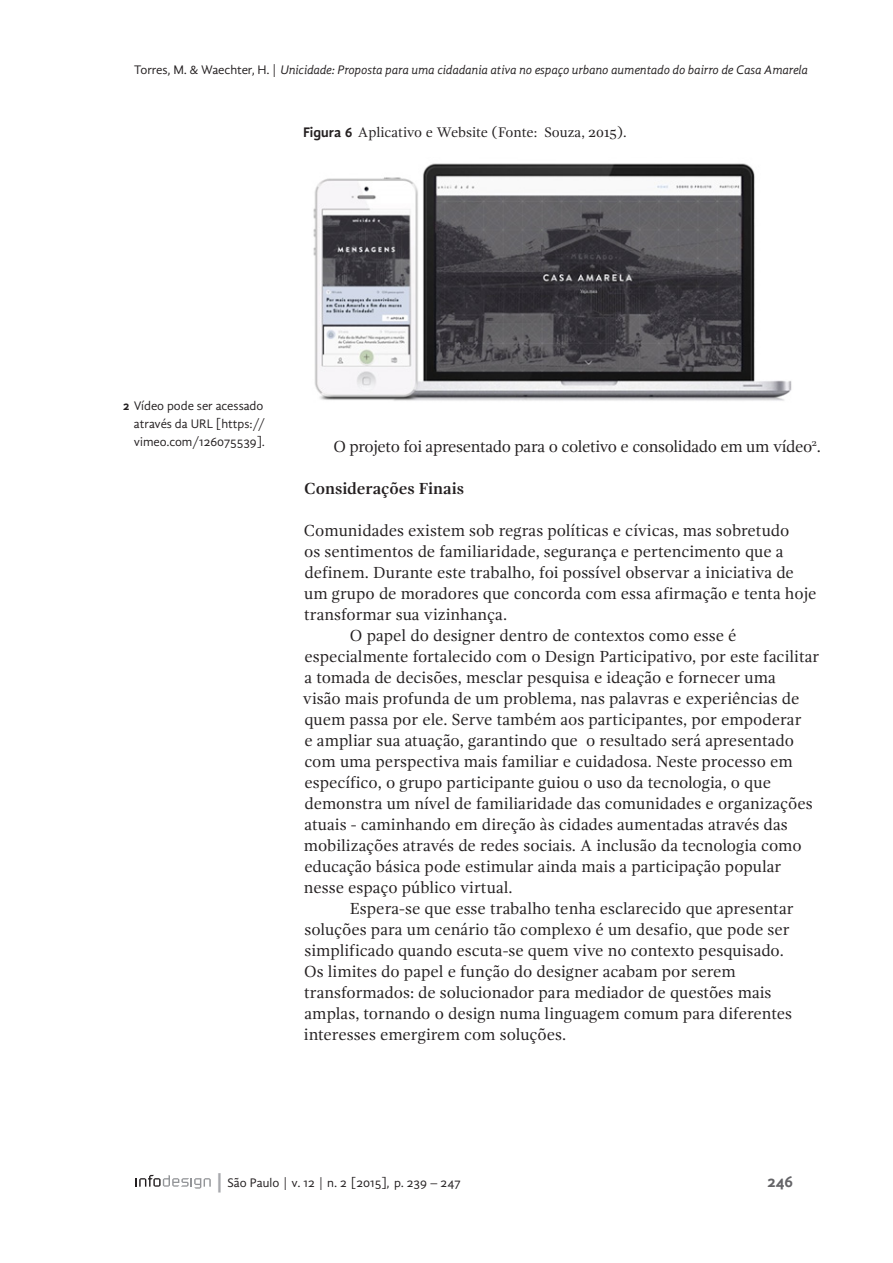
<style>
.page{position:relative;width:893px;height:1263px;background:#fff}
.page>*{position:absolute;margin:0;border:0;box-sizing:border-box;transform-origin:0 0}
.PT_Corpo_de_texto{font:16.5px/21px "Gandhi Serif";color:#231f20}
.PT_Corpo_de_texto_Re{font:16.5px/21px "Gandhi Serif";color:#231f20}
.PT_Corpo_de_texto-2{font:16.5px "Gandhi Serif";letter-spacing:-.025em;color:#231f20}
.PT_Corpo_de_texto_Re-2{font:700 16.5px "Gandhi Serif";color:#231f20}
.t1{font:700 16.5px "Gandhi Sans";color:#636366}
.t2{font:14.25px "Gandhi Serif";letter-spacing:-.005em;color:#231f20}
.t3{font:italic 12.75px "Gandhi Sans";letter-spacing:-.01em;color:#231f20}
.t4{font:12.75px/18px "Gandhi Sans";color:#231f20}
.s1{font-style:normal}
.s2{font-family:"Gandhi Sans";font-weight:700}
.s3{font-weight:700}
.s4{font-size:19.2px;color:#a8a9ad}
</style>
<div class="page">
<svg style="left:136px;top:1175px;width:75px;height:13px"></svg>
<img style="left:313px;top:163px;width:479px;height:238px">
<p class="t3" style="left:134px;top:62px;width:675px"><span class="s1">Torres, M. &amp; Waechter, H. |</span> Unicidade: Proposta para uma cidadania ativa no espaço urbano aumentado do bairro de Casa Amarela</p>
<p class="t2" style="left:303px;top:124px;width:325px"><span class="s2">Figura 6</span> Aplicativo e Website (Fonte: Souza, 2015).</p>
<p class="t4" style="left:134px;top:396px;width:133px;text-indent:-11px"><span class="s3">2</span> Vídeo pode ser acessado através da URL [https:// vimeo.com/126075539].</p>
<p class="PT_Corpo_de_texto-2" style="left:333px;top:437px;width:489px">O projeto foi apresentado para o coletivo e consolidado em um vídeo<sup>2</sup>.</p>
<p class="PT_Corpo_de_texto_Re-2" style="left:304px;top:479px;width:161px">Considerações Finais</p>
<p class="PT_Corpo_de_texto_Re" style="left:304px;top:520px;width:514px">Comunidades existem sob regras políticas e cívicas, mas sobretudo<br>os sentimentos de familiaridade, segurança e pertencimento que a definem. Durante este trabalho, foi possível observar a iniciativa de um grupo de moradores que concorda com essa afirmação e tenta hoje transformar sua vizinhança.</p>
<p class="PT_Corpo_de_texto" style="left:303px;top:625px;width:518px;text-indent:47px">O papel do designer dentro de contextos como esse é especialmente fortalecido com o Design Participativo, por este facilitar a tomada de decisões, mesclar pesquisa e ideação e fornecer uma<br>visão mais profunda de um problema, nas palavras e experiências de quem passa por ele. Serve também aos participantes, por empoderar<br>e ampliar sua atuação, garantindo que o resultado será apresentado com uma perspectiva mais familiar e cuidadosa. Neste processo em específico, o grupo participante guiou o uso da tecnologia, o que demonstra um nível de familiaridade das comunidades e organizações atuais - caminhando em direção às cidades aumentadas através das mobilizações através de redes sociais. A inclusão da tecnologia como educação básica pode estimular ainda mais a participação popular nesse espaço público virtual.</p>
<p class="PT_Corpo_de_texto" style="left:304px;top:898px;width:491px;text-indent:46px">Espera-se que esse trabalho tenha esclarecido que apresentar soluções para um cenário tão complexo é um desafio, que pode ser simplificado quando escuta-se quem vive no contexto pesquisado.<br>Os limites do papel e função do designer acabam por serem transformados: de solucionador para mediador de questões mais amplas, tornando o design numa linguagem comum para diferentes interesses emergirem com soluções.</p>
<p class="t4" style="left:214px;top:1173px;width:248px"><span class="s4">|</span>São Paulo | v. 12 | n. 2 [2015], p. 239 – 247</p>
<p class="t1" style="left:767px;top:1171px;width:27px">246</p>
</div>
